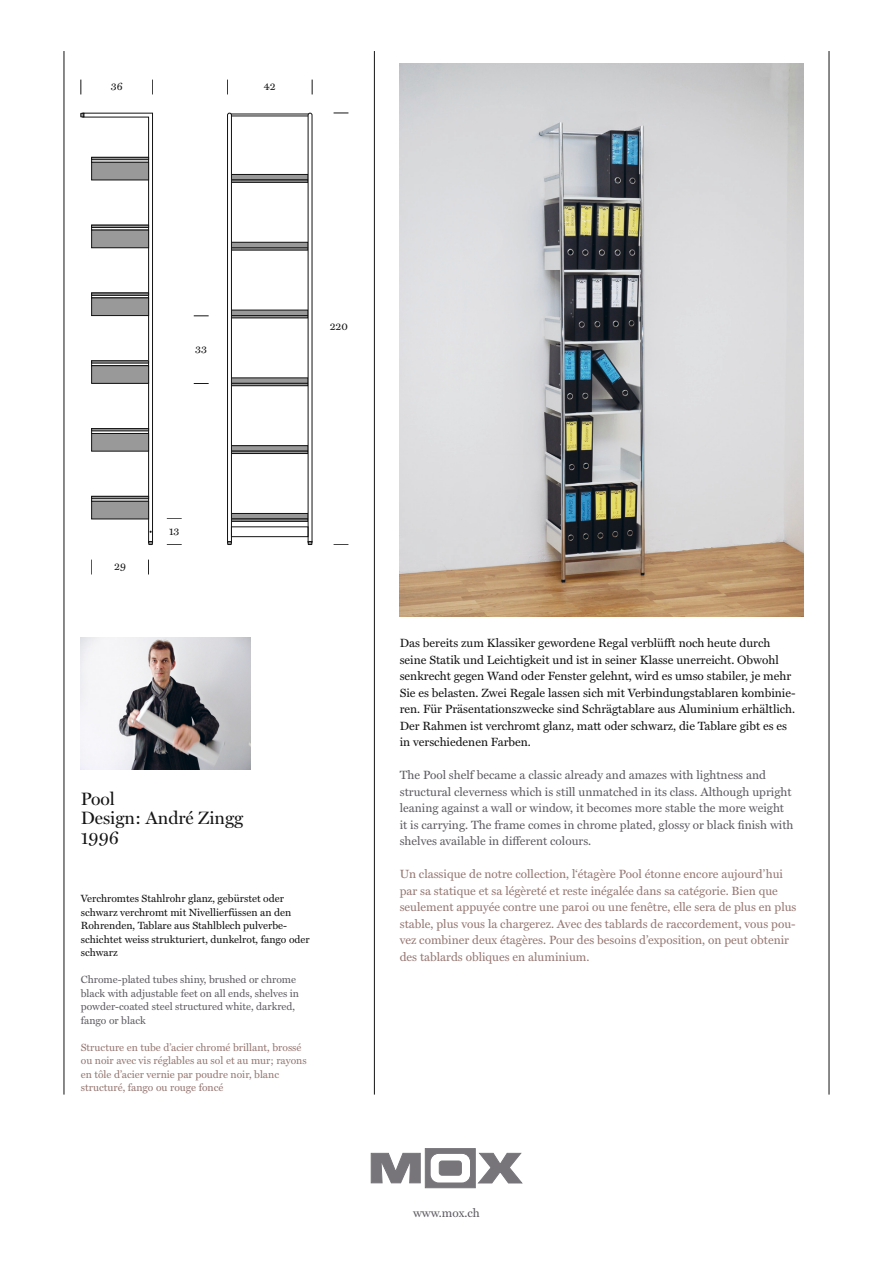
<style>
.page{position:relative;width:893px;height:1263px;background:#fff}
.page>*{position:absolute;margin:0;border:0;box-sizing:border-box;transform-origin:0 0}
.Untertitel_12_Pt{font:18px "Miller Display";color:#131413}
.Produktlauftext{font:12px/16.5px "Miller Text";color:#131413}
.Produktlauftext-2{font:12px/16.5px "Miller Text";color:#967873}
.Produktlauftext-3{font:12px/16.5px "Miller Text";color:#5f5c62}
.Produktbeschreibung{font:10.5px/13.5px "Miller Text";color:#131413}
.Produktbeschreibung-2{font:10.5px/13.5px "Miller Text";color:#967873}
.Produktbeschreibung-3{font:10.5px/13.5px "Miller Text";color:#5f5c62}
</style>
<div class="page">
<svg style="left:371px;top:1148px;width:151px;height:40px"></svg>
<hr style="left:374px;top:51px;width:1px;height:1043px;background:#131413">
<hr style="left:64px;top:51px;width:1px;height:1043px;background:#131413">
<hr style="left:829px;top:51px;width:1px;height:1043px;background:#131413">
<svg style="left:81px;top:80px;width:1px;height:14px"></svg>
<svg style="left:148px;top:560px;width:1px;height:14px"></svg>
<svg style="left:312px;top:80px;width:1px;height:14px"></svg>
<svg style="left:227px;top:80px;width:1px;height:14px"></svg>
<svg style="left:167px;top:544px;width:15px;height:1px"></svg>
<svg style="left:334px;top:544px;width:14px;height:1px"></svg>
<svg style="left:334px;top:113px;width:14px;height:1px"></svg>
<svg style="left:194px;top:383px;width:15px;height:1px"></svg>
<svg style="left:194px;top:316px;width:15px;height:1px"></svg>
<svg style="left:80px;top:113px;width:73px;height:432px"></svg>
<div style="left:92px;top:433px;width:57px;height:18px;background:#999"></div>
<div style="left:91px;top:433px;width:58px;height:18px;border:1px solid #131413"></div>
<div style="left:91px;top:428px;width:58px;height:3px;border:1px solid #131413"></div>
<div style="left:92px;top:366px;width:57px;height:17px;background:#999"></div>
<div style="left:91px;top:365px;width:58px;height:19px;border:1px solid #131413"></div>
<div style="left:92px;top:298px;width:57px;height:18px;background:#999"></div>
<div style="left:91px;top:298px;width:58px;height:18px;border:1px solid #131413"></div>
<div style="left:92px;top:230px;width:57px;height:18px;background:#999"></div>
<div style="left:91px;top:230px;width:58px;height:18px;border:1px solid #131413"></div>
<div style="left:91px;top:225px;width:58px;height:3px;border:1px solid #131413"></div>
<div style="left:92px;top:162px;width:57px;height:18px;background:#999"></div>
<div style="left:91px;top:162px;width:58px;height:18px;border:1px solid #131413"></div>
<div style="left:91px;top:157px;width:58px;height:3px;border:1px solid #131413"></div>
<div style="left:92px;top:501px;width:57px;height:18px;background:#999"></div>
<div style="left:91px;top:501px;width:58px;height:18px;border:1px solid #131413"></div>
<div style="left:91px;top:496px;width:58px;height:3px;border:1px solid #131413"></div>
<div style="left:231px;top:174px;width:77px;height:6px;background:#999"></div>
<div style="left:231px;top:174px;width:77px;height:6px;border:1px solid #131413"></div>
<div style="left:231px;top:242px;width:77px;height:6px;background:#999"></div>
<div style="left:231px;top:242px;width:77px;height:6px;border:1px solid #131413"></div>
<div style="left:231px;top:310px;width:77px;height:6px;background:#999"></div>
<div style="left:231px;top:310px;width:77px;height:6px;border:1px solid #131413"></div>
<div style="left:231px;top:315px;width:77px;height:3px;border:1px solid #131413"></div>
<div style="left:231px;top:378px;width:77px;height:5px;background:#999"></div>
<div style="left:231px;top:383px;width:77px;height:3px;border:1px solid #131413"></div>
<div style="left:231px;top:446px;width:77px;height:5px;background:#999"></div>
<div style="left:231px;top:445px;width:77px;height:6px;border:1px solid #131413"></div>
<div style="left:231px;top:451px;width:77px;height:3px;border:1px solid #131413"></div>
<div style="left:231px;top:513px;width:77px;height:6px;background:#999"></div>
<div style="left:231px;top:513px;width:77px;height:6px;border:1px solid #131413"></div>
<svg style="left:227px;top:113px;width:5px;height:432px"></svg>
<svg style="left:308px;top:113px;width:4px;height:432px"></svg>
<div style="left:231px;top:527px;width:77px;height:10px;border:1px solid #131413"></div>
<img style="left:400px;top:64px;width:404px;height:553px">
<img style="left:81px;top:638px;width:170px;height:132px">
<p class="Produktbeschreibung" style="left:111px;top:80px;width:13px">36</p>
<p class="Produktbeschreibung" style="left:264px;top:80px;width:13px">42</p>
<p class="Produktbeschreibung" style="left:195px;top:342px;width:13px">33</p>
<p class="Produktbeschreibung" style="left:330px;top:320px;width:20px">220</p>
<p class="Produktbeschreibung" style="left:114px;top:560px;width:13px">29</p>
<p class="Produktbeschreibung" style="left:169px;top:525px;width:12px">13</p>
<p class="Untertitel_12_Pt" style="left:81px;top:788px;width:36px">Pool</p>
<p class="Untertitel_12_Pt" style="left:81px;top:808px;width:164px">Design: André Zingg</p>
<p class="Untertitel_12_Pt" style="left:81px;top:827px;width:40px">1996</p>
<p class="Produktbeschreibung" style="left:81px;top:892px;width:230px">Verchromtes Stahlrohr glanz, gebürstet oder schwarz verchromt mit Nivellierfüssen an den Rohrenden, Tablare aus Stahlblech pulverbe&shy;schichtet weiss strukturiert, dunkelrot, fango oder schwarz</p>
<p class="Produktbeschreibung-3" style="left:81px;top:973px;width:220px">Chrome-plated tubes shiny, brushed or chrome black with adjustable feet on all ends, shelves in powder-coated steel structured white, darkred, fango or black</p>
<p class="Produktbeschreibung-2" style="left:81px;top:1041px;width:227px">Structure en tube d’acier chromé brillant, brossé ou noir avec vis réglables au sol et au mur; rayons en tôle d’acier vernie par poudre noir, blanc structuré, fango ou rouge foncé</p>
<p class="Produktlauftext" style="left:400px;top:635px;width:397px">Das bereits zum Klassiker gewordene Regal verblüfft noch heute durch seine Statik und Leichtigkeit und ist in seiner Klasse unerreicht. Obwohl senkrecht gegen Wand oder Fenster gelehnt, wird es umso stabiler, je mehr Sie es belasten. Zwei Regale lassen sich mit Verbindungstablaren kombinie&shy;ren. Für Präsentationszwecke sind Schrägtablare aus Aluminium erhältlich.<br>Der Rahmen ist verchromt glanz, matt oder schwarz, die Tablare gibt es es in verschiedenen Farben.</p>
<p class="Produktlauftext-3" style="left:400px;top:767px;width:395px">The Pool shelf became a classic already and amazes with lightness and structural cleverness which is still unmatched in its class. Although upright leaning against a wall or window, it becomes more stable the more weight it is carrying. The frame comes in chrome plated, glossy or black finish with shelves available in different colours.</p>
<p class="Produktlauftext-2" style="left:400px;top:866px;width:398px">Un classique de notre collection, l‘étagère Pool étonne encore aujourd’hui par sa statique et sa légèreté et reste inégalée dans sa catégorie. Bien que seulement appuyée contre une paroi ou une fenêtre, elle sera de plus en plus stable, plus vous la chargerez. Avec des tablards de raccordement, vous pou&shy;vez combiner deux étagères. Pour des besoins d’exposition, on peut obtenir des tablards obliques en aluminium.</p>
<p class="Produktlauftext-3" style="left:413px;top:1205px;width:68px">www.mox.ch</p>
</div>
